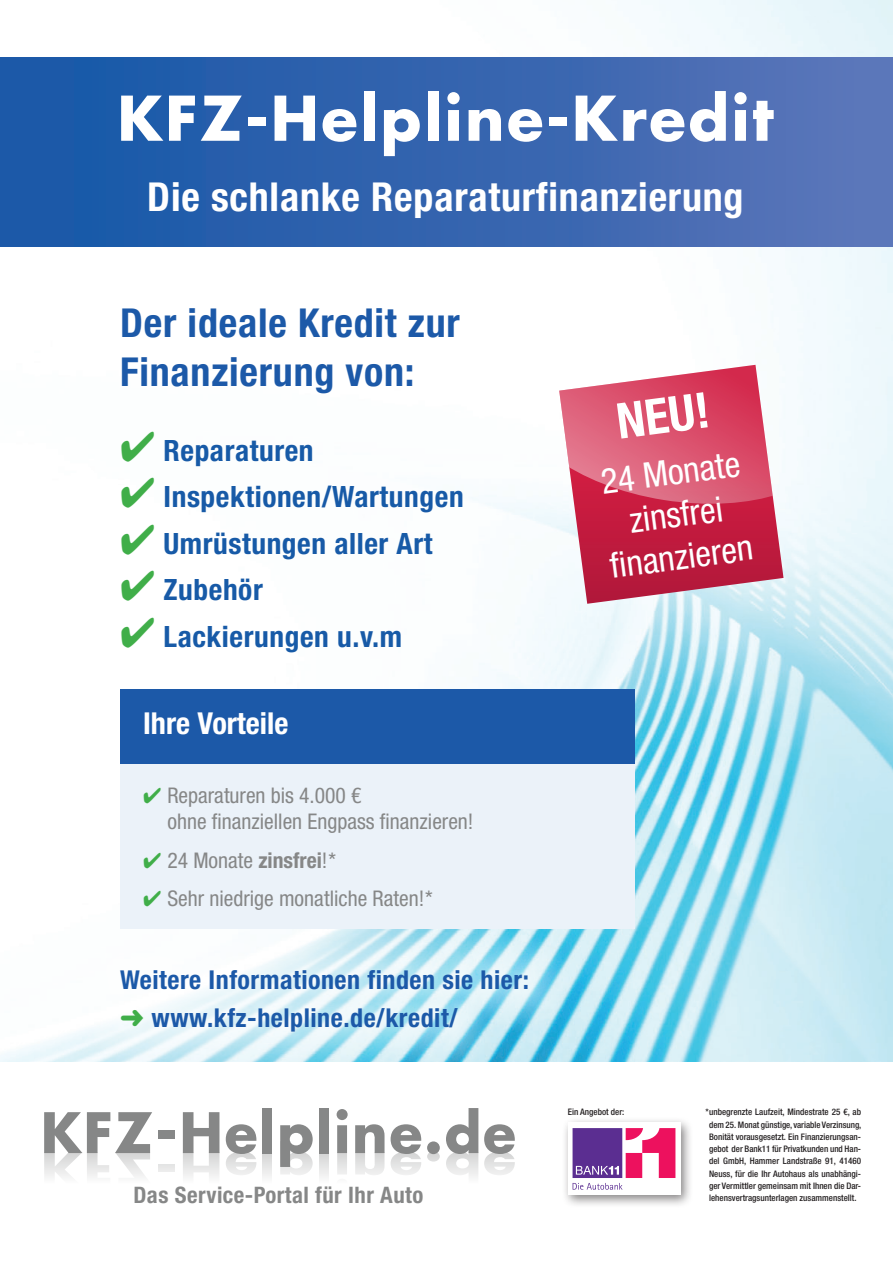
<style>
.page{position:relative;width:893px;height:1263px;background:#fff}
.page>*{position:absolute;margin:0;border:0;box-sizing:border-box;transform-origin:0 0}
.t1{font:700 59.93px "Futura Std";letter-spacing:.04em;color:#fff}
.t2{font:700 54.22px "Futura Std";letter-spacing:.03em;color:#868787}
.t3{font:700 condensed 49.43px "Helvetica Neue LT Std";color:#fff}
.t4{font:700 condensed 39.9px/49.5px "Helvetica Neue LT Std";letter-spacing:.02em;color:#1c59a8}
.t5{font:700 condensed 39.9px "Helvetica Neue LT Std";letter-spacing:.02em;color:#fff}
.t6{font:condensed 35.33px/42.4px "Helvetica Neue LT Std";color:#fff;text-align:center}
.t7{font:700 condensed 30.3px "Helvetica Neue LT Std";color:#fff}
.t8{font:700 condensed 29.4px "Helvetica Neue LT Std";letter-spacing:.02em;color:#175aa7}
.t9{font:700 condensed 26.03px/37.5px "Helvetica Neue LT Std";letter-spacing:.02em;color:#1c59a8}
.t10{font:700 condensed 22.73px "Helvetica Neue LT Std";letter-spacing:.02em;color:#868787}
.t11{font:condensed 21.6px/26px "Helvetica Neue LT Std";color:#868787}
.t12{font:500 condensed 9px/12.3px "Helvetica Neue LT Std";color:#231f20;text-align:center}
.s1{color:#40ae49}
.s2{font-weight:700}
.s3{font-size:59.18px}
</style>
<div class="page">
<img style="left:0;top:0;width:893px;height:1062px">
<div style="left:0;top:57px;width:893px;height:190px;background:linear-gradient(to right,#1456a6,#5a75b9)"></div>
<svg style="left:559px;top:514px;width:224px;height:90px;background:#c64d69"></svg>
<svg style="left:559px;top:365px;width:224px;height:149px"></svg>
<svg style="left:78px;top:928px;width:492px;height:134px"></svg>
<div style="left:120px;top:754px;width:515px;height:174px;background:#ebf2f9"></div>
<div style="left:120px;top:689px;width:515px;height:74px;background:#1c59a8"></div>
<div style="left:561px;top:1116px;width:132px;height:92px;background:#231f20;opacity:.55"></div>
<div style="left:568px;top:1123px;width:112px;height:72px;background:#fff"></div>
<svg style="left:573px;top:1128px;width:102px;height:62px"></svg>
<h1 class="t1" style="left:117px;top:78px;width:658px">KFZ-Helpline-Kredit</h1>
<h3 class="t5" style="left:147px;top:172px;width:598px">Die schlanke Reparaturfinanzierung</h3>
<h3 class="t4" style="left:120px;top:297px;width:341px">Der ideale Kredit zur<br>Finanzierung von:</h3>
<h3 class="t8" style="left:120px;top:432px;width:195px"><span class="s1">✔</span> Reparaturen</h3>
<h3 class="t8" style="left:120px;top:479px;width:345px"><span class="s1">✔</span> Inspektionen/Wartungen</h3>
<h3 class="t8" style="left:120px;top:525px;width:314px"><span class="s1">✔</span> Umrüstungen aller Art</h3>
<h3 class="t8" style="left:120px;top:572px;width:144px"><span class="s1">✔</span> Zubehör</h3>
<h3 class="t8" style="left:120px;top:618px;width:283px"><span class="s1">✔</span> Lackierungen u.v.m</h3>
<h3 class="t7" style="left:143px;top:705px;width:147px">Ihre Vorteile</h3>
<h3 class="t11" style="left:167px;top:783px;width:308px;text-indent:-24px"><span class="s1">✔</span> Reparaturen bis 4.000 €<br>ohne finanziellen Engpass finanzieren!</h3>
<h3 class="t11" style="left:143px;top:847px;width:194px"><span class="s1">✔</span> 24 Monate <span class="s2">zinsfrei</span>!*</h3>
<h3 class="t11" style="left:143px;top:885px;width:291px"><span class="s1">✔</span> Sehr niedrige monatliche Raten!*</h3>
<h3 class="t9" style="left:120px;top:961px;width:410px">Weitere Informationen finden sie hier: <span class="s1">➜</span> www.kfz-helpline.de/kredit/</h3>
<h2 class="t2" style="left:41px;top:1097px;width:477px">KFZ<span class="s3">-</span>Helpline.de</h2>
<h3 class="t10" style="left:133px;top:1181px;width:291px">Das Service-Portal für Ihr Auto</h3>
<h3 class="t3" style="left:612px;top:392px;width:95px;rotate:-8deg">NEU!</h3>
<h3 class="t6" style="left:597px;top:460px;width:145px;rotate:-7deg">24 Monate zinsfrei<br>fi nanzieren</h3>
<p class="t12" style="left:568px;top:1106px;width:58px">Ein Angebot der:</p>
<p class="t12" style="left:705px;top:1106px;width:158px">* unbegrenzte Laufzeit, Mindestrate 25 €, ab dem 25. Monat günstige, variable Verzinsung, Bonität vorausgesetzt. Ein Finanzierungsan&shy;gebot der Bank11 für Privatkunden und Han&shy;del GmbH, Hammer Landstraße 91, 41460<br>Neuss, für die Ihr Autohaus als unabhängi&shy;ger Vermittler gemeinsam mit Ihnen die Dar&shy;lehensvertragsunterlagen zusammenstellt.</p>
</div>
